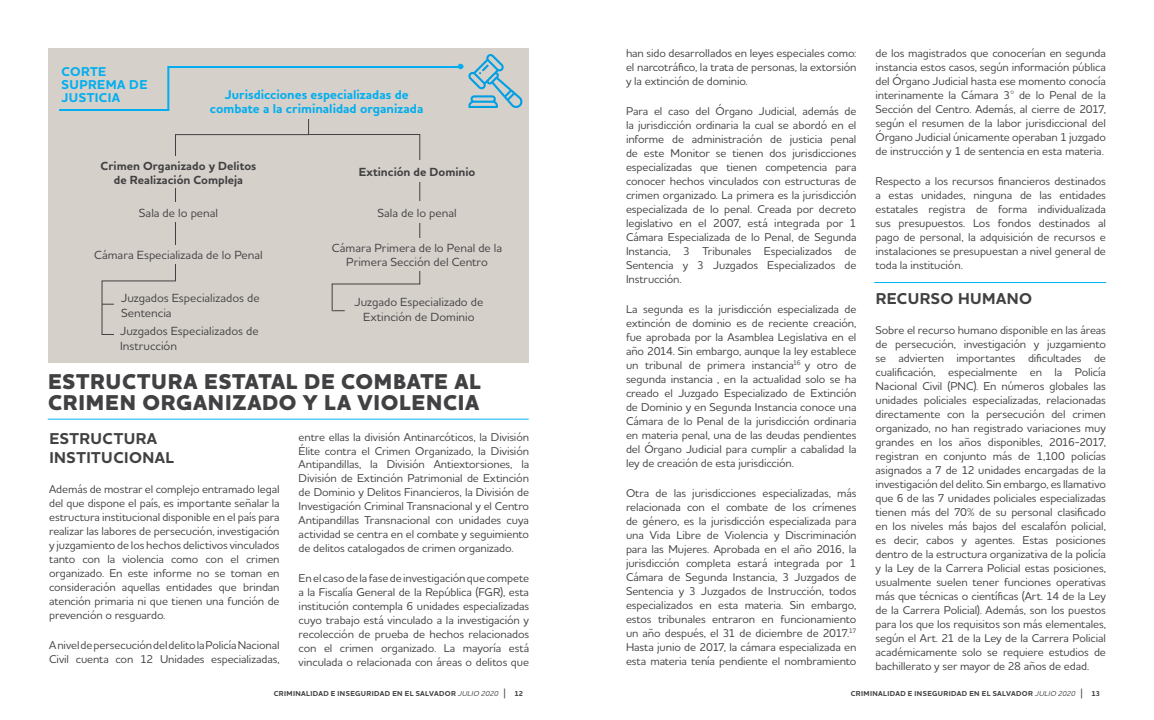
<style>
.page{position:relative;width:1154px;height:720px;background:#fff}
.page>*{position:absolute;margin:0;border:0;box-sizing:border-box;transform-origin:0 0}
.t1{font:800 21.8px/21.8px "Houschka Alt Pro";letter-spacing:.03em;color:#414042}
.t2{font:700 16px/19.2px "Houschka Alt Pro";letter-spacing:.03em;color:#414042}
.t3{font:700 13px/14px "Houschka Alt Pro";color:#00aeef;text-align:center}
.t4{font:700 13px/13px "Houschka Alt Pro";letter-spacing:.035em;color:#00aeef}
.t5{font:500 12px/15px "Houschka Alt Pro";color:#414042}
.t6{font:700 12px/14px "Houschka Alt Pro";color:#414042;text-align:center}
.t7{font:500 11.5px/14px "Houschka Alt Pro";letter-spacing:-.01em;color:#414042;text-align:justify}
.t8{font:700 7.3px "Houschka Alt Pro";letter-spacing:.05em;color:#414042}
.s1{font-weight:500;font-style:italic}
.s2{font-weight:500;font-size:10.9px}
</style>
<div class="page">
<hr style="left:48px;top:419px;width:481px;height:1px;background:#00b5ef">
<div style="left:48px;top:48px;width:481px;height:315px;background:#d5d0ca"></div>
<svg style="left:101px;top:119px;width:209px;height:216px"></svg>
<svg style="left:102px;top:334px;width:12px;height:1px"></svg>
<svg style="left:102px;top:304px;width:12px;height:1px"></svg>
<div style="left:93px;top:156px;width:171px;height:32px;background:#d5d0ca"></div>
<div style="left:93px;top:202px;width:171px;height:20px;background:#d5d0ca"></div>
<div style="left:93px;top:245px;width:171px;height:18px;background:#d5d0ca"></div>
<svg style="left:308px;top:134px;width:113px;height:178px"></svg>
<svg style="left:59px;top:54px;width:463px;height:57px"></svg>
<hr style="left:874px;top:282px;width:232px;height:1px;background:#00b5ef">
<p class="t4" style="left:61px;top:66px;width:87px">CORTE<br>SUPREMA DE<br>JUSTICIA</p>
<p class="t3" style="left:210px;top:88px;width:215px">Jurisdicciones especializadas de combate a la criminalidad organizada</p>
<p class="t6" style="left:101px;top:159px;width:157px">Crimen Organizado y Delitos de Realización Compleja</p>
<p class="t6" style="left:359px;top:165px;width:118px">Extinción de Dominio</p>
<p class="t5" style="left:139px;top:205px;width:81px">Sala de lo penal</p>
<p class="t5" style="left:377px;top:205px;width:81px">Sala de lo penal</p>
<p class="t5" style="left:94px;top:247px;width:170px">Cámara Especializada de lo Penal</p>
<p class="t5" style="left:332px;top:240px;width:172px;line-height:14px;text-align:center">Cámara Primera de lo Penal de la<br>Primera Sección del Centro</p>
<p class="t5" style="left:354px;top:294px;width:130px;text-align:center">Juzgado Especializado de<br>Extinción de Dominio</p>
<p class="t5" style="left:120px;top:323px;width:140px">Juzgados Especializados de<br>Instrucción</p>
<p class="t5" style="left:121px;top:290px;width:140px">Juzgados Especializados de<br>Sentencia</p>
<h1 class="t1" style="left:48px;top:371px;width:434px">ESTRUCTURA ESTATAL DE COMBATE AL<br>CRIMEN ORGANIZADO Y LA VIOLENCIA</h1>
<h2 class="t2" style="left:49px;top:429px;width:126px">ESTRUCTURA<br>INSTITUCIONAL</h2>
<p class="t7" style="left:49px;top:482px;width:232px">Además de mostrar el complejo entramado legal del que dispone el país, es importante señalar la estructura institucional disponible en el país para realizar las labores de persecución, investigación y juzgamiento de los hechos delictivos vinculados tanto con la violencia como con el crimen organizado. En este informe no se toman en consideración aquellas entidades que brindan atención primaria ni que tienen una función de prevención o resguardo.</p>
<p class="t7" style="left:49px;top:638px;width:232px">A nivel de persecución del delito la Policía Nacional<br>Civil cuenta con 12 Unidades especializadas,</p>
<p class="t7" style="left:299px;top:429px;width:232px">entre ellas la división Antinarcóticos, la División Élite contra el Crimen Organizado, la División Antipandillas, la División Antiextorsiones, la División de Extinción Patrimonial de Extinción de Dominio y Delitos Financieros, la División de Investigación Criminal Transnacional y el Centro Antipandillas Transnacional con unidades cuya actividad se centra en el combate y seguimiento de delitos catalogados de crimen organizado.</p>
<p class="t7" style="left:299px;top:571px;width:232px">En el caso de la fase de investigación que compete a la Fiscalía General de la República (FGR), esta institución contempla 6 unidades especializadas cuyo trabajo está vinculado a la investigación y recolección de prueba de hechos relacionados con el crimen organizado. La mayoría está vinculada o relacionada con áreas o delitos que</p>
<p class="t7" style="left:626px;top:46px;width:232px">han sido desarrollados en leyes especiales como: el narcotráfico, la trata de personas, la extorsión y la extinción de dominio.</p>
<p class="t7" style="left:626px;top:104px;width:232px">Para el caso del Órgano Judicial, además de la jurisdicción ordinaria la cual se abordó en el informe de administración de justicia penal de este Monitor se tienen dos jurisdicciones especializadas que tienen competencia para conocer hechos vinculados con estructuras de crimen organizado. La primera es la jurisdicción especializada de lo penal. Creada por decreto legislativo en el 2007, está integrada por 1<br>Cámara Especializada de lo Penal, de Segunda Instancia, 3 Tribunales Especializados de Sentencia y 3 Juzgados Especializados de Instrucción.</p>
<p class="t7" style="left:626px;top:301px;width:232px">La segunda es la jurisdicción especializada de extinción de dominio es de reciente creación, fue aprobada por la Asamblea Legislativa en el año 2014. Sin embargo, aunque la ley establece un tribunal de primera instancia<sup>16</sup> y otro de segunda instancia , en la actualidad solo se ha creado el Juzgado Especializado de Extinción de Dominio y en Segunda Instancia conoce una Cámara de lo Penal de la jurisdicción ordinaria en materia penal, una de las deudas pendientes del Órgano Judicial para cumplir a cabalidad la ley de creación de esta jurisdicción.</p>
<p class="t7" style="left:626px;top:485px;width:232px">Otra de las jurisdicciones especializadas, más relacionada con el combate de los crímenes de género, es la jurisdicción especializada para una Vida Libre de Violencia y Discriminación para las Mujeres. Aprobada en el año 2016, la jurisdicción completa estará integrada por 1<br>Cámara de Segunda Instancia, 3 Juzgados de Sentencia y 3 Juzgados de Instrucción, todos especializados en esta materia. Sin embargo, estos tribunales entraron en funcionamiento un año después, el 31 de diciembre de 2017.<sup>17<br></sup>Hasta junio de 2017, la cámara especializada en esta materia tenía pendiente el nombramiento</p>
<p class="t7" style="left:875px;top:45px;width:232px">de los magistrados que conocerían en segunda instancia estos casos, según información pública del Órgano Judicial hasta ese momento conocía interinamente la Cámara 3° de lo Penal de la Sección del Centro. Además, al cierre de 2017, según el resumen de la labor jurisdiccional del Órgano Judicial únicamente operaban 1 juzgado de instrucción y 1 de sentencia en esta materia.</p>
<p class="t7" style="left:875px;top:173px;width:232px">Respecto a los recursos financieros destinados a estas unidades, ninguna de las entidades estatales registra de forma individualizada sus presupuestos. Los fondos destinados al pago de personal, la adquisición de recursos e instalaciones se presupuestan a nivel general de toda la institución.</p>
<h2 class="t2" style="left:875px;top:289px;width:158px">RECURSO HUMANO</h2>
<p class="t7" style="left:875px;top:323px;width:232px">Sobre el recurso humano disponible en las áreas de persecución, investigación y juzgamiento se advierten importantes dificultades de cualificación, especialmente en la Policía Nacional Civil (PNC). En números globales las unidades policiales especializadas, relacionadas directamente con la persecución del crimen organizado, no han registrado variaciones muy grandes en los años disponibles, 2016-2017, registran en conjunto más de 1,100 policías asignados a 7 de 12 unidades encargadas de la investigación del delito. Sin embargo, es llamativo que 6 de las 7 unidades policiales especializadas tienen más del 70% de su personal clasificado en los niveles más bajos del escalafón policial, es decir, cabos y agentes. Estas posiciones dentro de la estructura organizativa de la policía y la Ley de la Carrera Policial estas posiciones, usualmente suelen tener funciones operativas más que técnicas o científicas (Art. 14 de la Ley de la Carrera Policial). Además, son los puestos para los que los requisitos son más elementales, según el Art. 21 de la Ley de la Carrera Policial académicamente solo se requiere estudios de bachillerato y ser mayor de 28 años de edad.</p>
<p class="t8" style="left:274px;top:688px;width:251px">CRIMINALIDAD E INSEGURIDAD EN EL SALVADOR <span class="s1">JULIO 2020</span> <span class="s2">|</span> 12</p>
<p class="t8" style="left:850px;top:688px;width:251px">CRIMINALIDAD E INSEGURIDAD EN EL SALVADOR <span class="s1">JULIO 2020</span> <span class="s2">|</span> 13</p>
</div>
